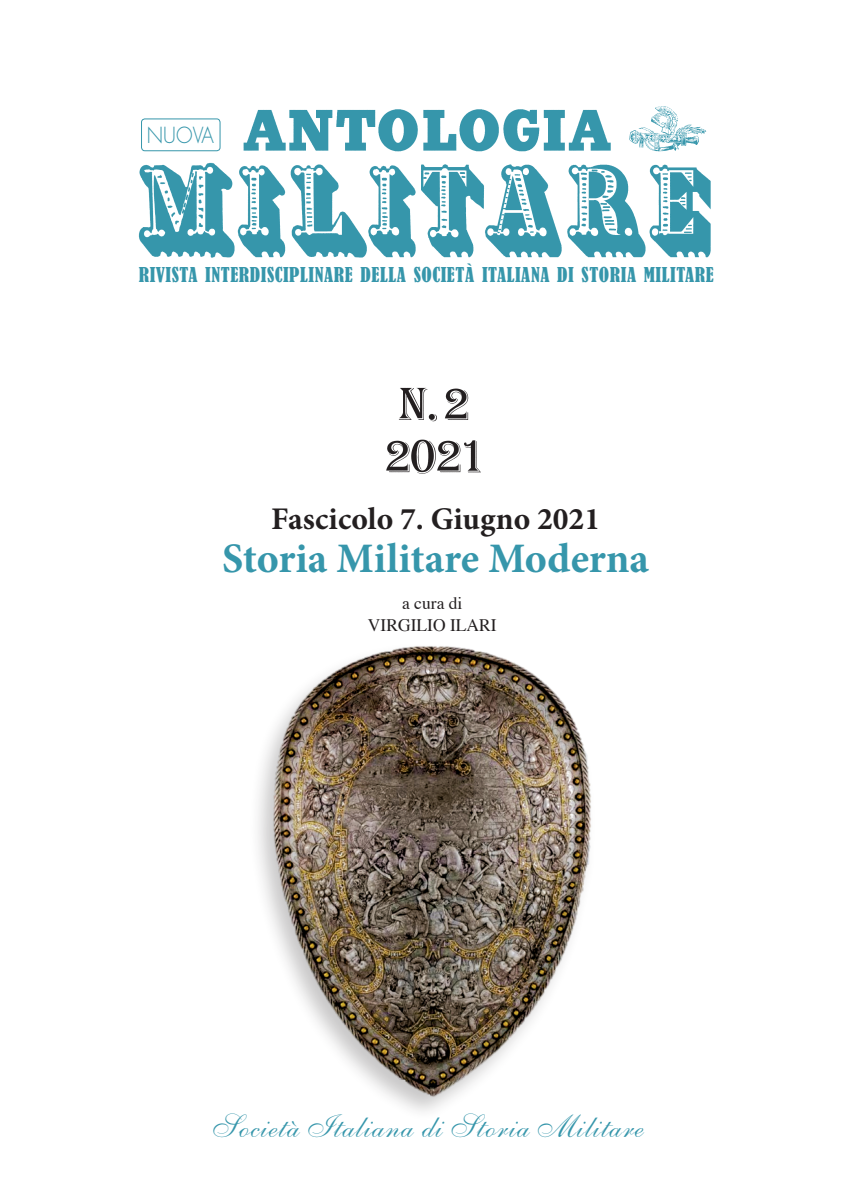
<style>
.page{position:relative;width:844px;height:1191px;background:#fff}
.page>*{position:absolute;margin:0;border:0;box-sizing:border-box;transform-origin:0 0}
.note{font:700 42px "Minion Pro";color:#3696ab}
.t1{font:32.38px "Shelley Allegro Script";letter-spacing:.03em;color:#3696ab}
.note-2{font:700 31.5px "Minion Pro";color:#231f20}
.t2{font:300 21.53px "Futura";color:#3696ab;scale:.9 1}
.t3{font:condensed 19.25px "Bernard";letter-spacing:.03em;color:#3696ab}
.note-3{font:17.5px "Times";color:#231f20}
</style>
<div class="page">
<img style="left:138px;top:162px;width:573px;height:96px">
<img style="left:243px;top:109px;width:368px;height:43px">
<div style="left:141px;top:118px;width:79px;height:33px;border:1px solid #3696ab;border-radius:3px"></div>
<img style="left:629px;top:106px;width:78px;height:46px">
<img style="left:386px;top:387px;width:95px;height:87px">
<div style="left:248px;top:642px;width:348px;height:480px;background:#231f20;opacity:.25"></div>
<img style="left:270px;top:642px;width:324px;height:459px">
<p class="t2" style="left:147px;top:121px;width:76px">NUOVA</p>
<p class="t3" style="left:139px;top:264px;width:576px">RIVISTA INTERDISCIPLINARE DELLA SOCIETÀ ITALIANA DI STORIA MILITARE</p>
<p class="note-2" style="left:271px;top:496px;width:330px">Fascicolo 7. Giugno 2021</p>
<p class="note" style="left:222px;top:529px;width:428px">Storia Militare Moderna</p>
<p class="note-3" style="left:402px;top:586px;width:62px">a cura di</p>
<p class="note-3" style="left:368px;top:609px;width:130px">VIRGILIO ILARI</p>
<p class="t1" style="left:207px;top:1107px;width:432px">Società Italiana di Storia Militare</p>
</div>
